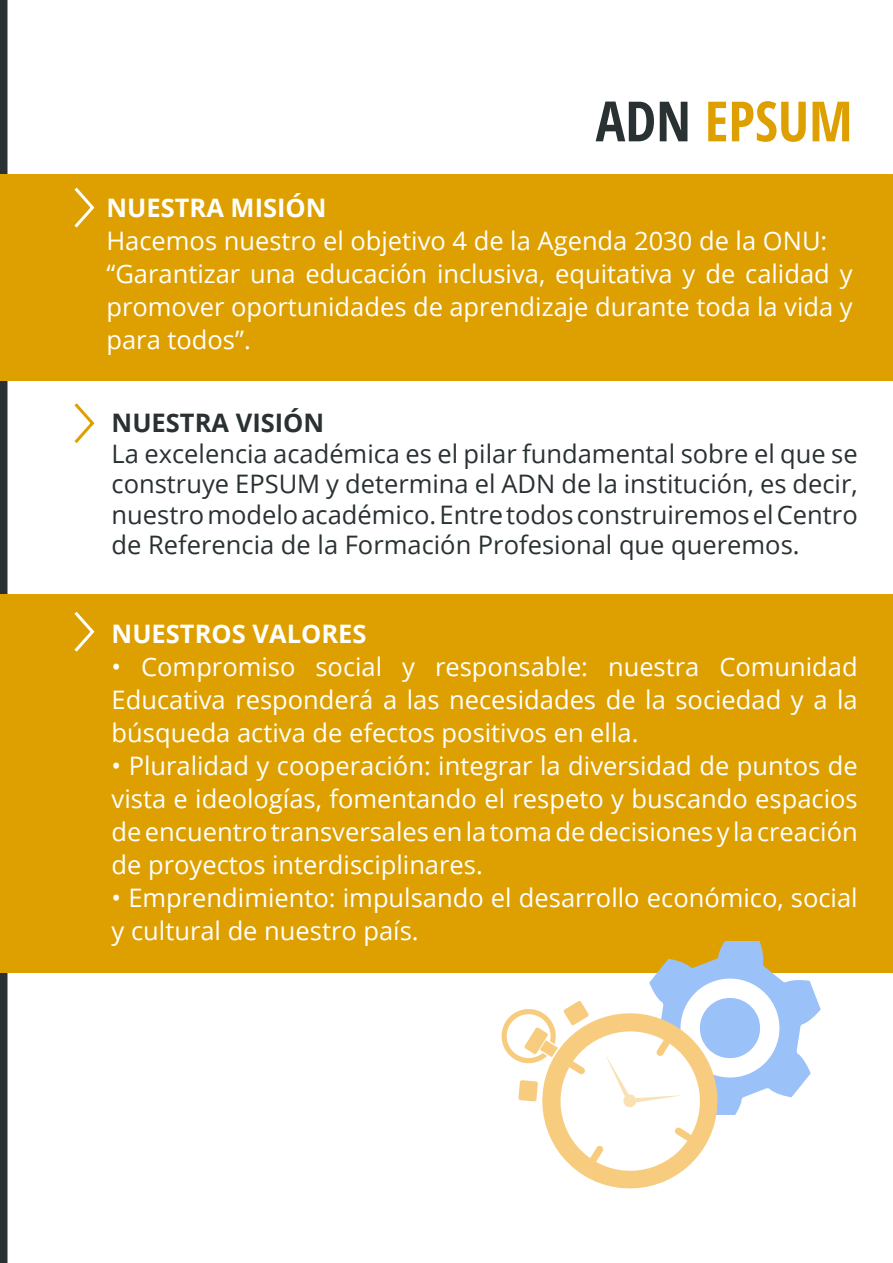
<style>
.page{position:relative;width:893px;height:1263px;background:#fff}
.page>*{position:absolute;margin:0;border:0;box-sizing:border-box;transform-origin:0 0}
.t1{font:700 condensed 55.5px "Open Sans";color:#dea000}
.t2{font:25.5px/33px "Open Sans";color:#fff;text-align:justify}
.t3{font:25.5px/30.6px "Open Sans";color:#293133;text-align:justify}
.t4{font:700 25.5px "Open Sans";color:#fff}
.t5{font:700 25.5px "Open Sans";color:#293133}
.s1{color:#293133}
</style>
<div class="page">
<hr style="left:892px;top:0;width:1px;height:1263px;background:#293133">
<div style="left:0;top:0;width:8px;height:1263px;background:#293133"></div>
<div style="left:0;top:174px;width:893px;height:207px;background:#dea000"></div>
<div style="left:0;top:595px;width:893px;height:378px;background:#dea000"></div>
<svg style="left:74px;top:187px;width:21px;height:41px"></svg>
<svg style="left:74px;top:403px;width:21px;height:40px"></svg>
<svg style="left:74px;top:611px;width:21px;height:41px"></svg>
<svg style="left:501px;top:942px;width:320px;height:246px"></svg>
<p class="t1" style="left:596px;top:82px;width:258px"><span class="s1">ADN</span> EPSUM</p>
<p class="t4" style="left:106px;top:190px;width:222px">NUESTRA MISIÓN</p>
<p class="t2" style="left:106px;top:224px;width:722px">Hacemos nuestro el objetivo 4 de la Agenda 2030 de la ONU:</p>
<p class="t2" style="left:106px;top:257px;width:748px">“Garantizar una educación inclusiva, equitativa y de calidad y promover oportunidades de aprendizaje durante toda la vida y para todos”.</p>
<p class="t5" style="left:112px;top:405px;width:214px">NUESTRA VISIÓN</p>
<p class="t3" style="left:112px;top:437px;width:748px">La excelencia académica es el pilar fundamental sobre el que se construye EPSUM y determina el ADN de la institución, es decir, nuestro modelo académico. Entre todos construiremos el Centro de Referencia de la Formación Profesional que queremos.</p>
<p class="t4" style="left:112px;top:615px;width:256px">NUESTROS VALORES</p>
<p class="t2" style="left:112px;top:649px;width:748px">• Compromiso social y responsable: nuestra Comunidad Educativa responderá a las necesidades de la sociedad y a la búsqueda activa de efectos positivos en ella.</p>
<p class="t2" style="left:112px;top:748px;width:748px">• Pluralidad y cooperación: integrar la diversidad de puntos de vista e ideologías, fomentando el respeto y buscando espacios de encuentro transversales en la toma de decisiones y la creación de proyectos interdisciplinares.</p>
<p class="t2" style="left:112px;top:880px;width:748px">• Emprendimiento: impulsando el desarrollo económico, social y cultural de nuestro país.</p>
</div>
